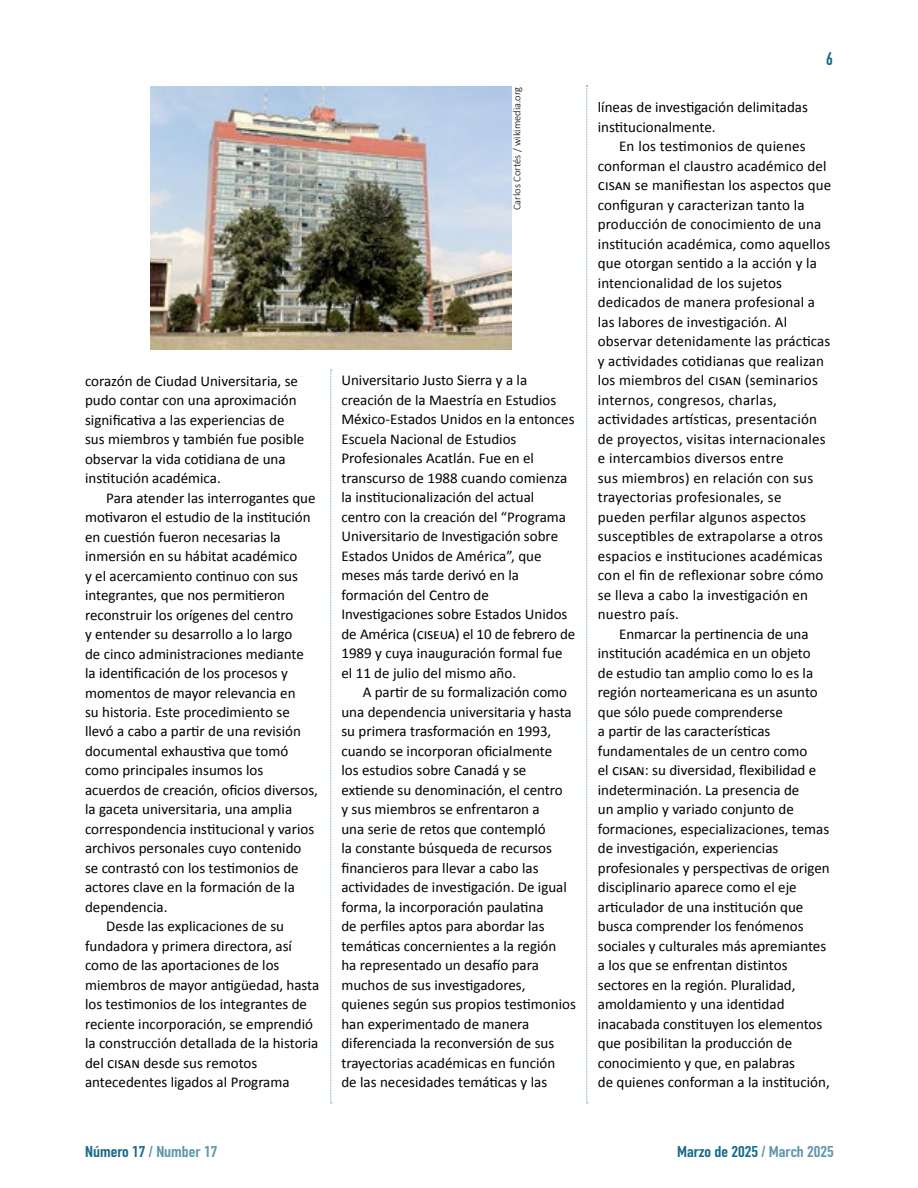
<style>
.page{position:relative;width:918px;height:1188px;background:#fff}
.page>*{position:absolute;margin:0;border:0;box-sizing:border-box;transform-origin:0 0}
.t1{font:700 18px "DIN Condensed";color:#196988}
.t2{font:700 15.45px "DIN Condensed";color:#196988;scale:1.16 1}
.t3{font:700 15.45px "DIN Condensed";color:#5e96ac;scale:1.16 1}
.t4{font:15px/19.5px "Calibri";color:#000}
.t5{font:300 10.5px "Calibri";color:#000}
.s1{color:#196988}
.s2{color:#5e96ac}
</style>
<div class="page">
<svg style="left:586px;top:85px;width:2px;height:1019px"></svg>
<svg style="left:330px;top:369px;width:2px;height:735px"></svg>
<img style="left:150px;top:87px;width:362px;height:263px">
<p class="t4" style="left:85px;top:370px;width:221px">corazón de Ciudad Universitaria, se pudo contar con una aproximación significativa a las experiencias de sus miembros y también fue posible observar la vida cotidiana de una institución académica.</p>
<p class="t4" style="left:106px;top:487px;width:211px">Para atender las interrogantes que</p>
<p class="t4" style="left:85px;top:507px;width:227px">motivaron el estudio de la institución</p>
<p class="t4" style="left:85px;top:526px;width:197px">en cuestión fueron necesarias la</p>
<p class="t4" style="left:85px;top:546px;width:214px">inmersión en su hábitat académico</p>
<p class="t4" style="left:85px;top:565px;width:214px">y el acercamiento continuo con sus</p>
<p class="t4" style="left:85px;top:585px;width:201px">integrantes, que nos permitieron</p>
<p class="t4" style="left:85px;top:604px;width:210px">reconstruir los orígenes del centro</p>
<p class="t4" style="left:85px;top:624px;width:209px">y entender su desarrollo a lo largo</p>
<p class="t4" style="left:85px;top:643px;width:220px">de cinco administraciones mediante</p>
<p class="t4" style="left:85px;top:663px;width:204px">la identificación de los procesos y</p>
<p class="t4" style="left:85px;top:682px;width:212px">momentos de mayor relevancia en</p>
<p class="t4" style="left:85px;top:702px;width:206px">su historia. Este procedimiento se</p>
<p class="t4" style="left:85px;top:721px;width:218px">llevó a cabo a partir de una revisión</p>
<p class="t4" style="left:85px;top:741px;width:205px">documental exhaustiva que tomó</p>
<p class="t4" style="left:85px;top:760px;width:180px">como principales insumos los</p>
<p class="t4" style="left:85px;top:780px;width:234px">acuerdos de creación, oficios diversos,</p>
<p class="t4" style="left:85px;top:799px;width:209px">la gaceta universitaria, una amplia</p>
<p class="t4" style="left:85px;top:819px;width:231px">correspondencia institucional y varios</p>
<p class="t4" style="left:85px;top:838px;width:218px">archivos personales cuyo contenido</p>
<p class="t4" style="left:85px;top:858px;width:215px">se contrastó con los testimonios de</p>
<p class="t4" style="left:85px;top:877px;width:211px">actores clave en la formación de la</p>
<p class="t4" style="left:85px;top:897px;width:84px">dependencia.</p>
<p class="t4" style="left:106px;top:916px;width:179px">Desde las explicaciones de su</p>
<p class="t4" style="left:85px;top:936px;width:209px">fundadora y primera directora, así</p>
<p class="t4" style="left:85px;top:955px;width:196px">como de las aportaciones de los</p>
<p class="t4" style="left:85px;top:975px;width:236px">miembros de mayor antigüedad, hasta</p>
<p class="t4" style="left:85px;top:994px;width:224px">los testimonios de los integrantes de</p>
<p class="t4" style="left:85px;top:1014px;width:230px">reciente incorporación, se emprendió</p>
<p class="t4" style="left:85px;top:1033px;width:235px">la construcción detallada de la historia</p>
<p class="t4" style="left:85px;top:1053px;width:174px">del cisan desde sus remotos</p>
<p class="t4" style="left:85px;top:1072px;width:206px">antecedentes ligados al Programa</p>
<p class="t5" style="left:510px;top:210px;width:125px;rotate:-90deg">Carlos Cortés / wikimedia.org</p>
<p class="t4" style="left:341px;top:370px;width:235px">Universitario Justo Sierra y a la creación de la Maestría en Estudios México-Estados Unidos en la entonces Escuela Nacional de Estudios Profesionales Acatlán. Fue en el transcurso de 1988 cuando comienza la institucionalización del actual centro con la creación del “Programa Universitario de Investigación sobre Estados Unidos de América”, que meses más tarde derivó en la formación del Centro de Investigaciones sobre Estados Unidos de América (ciseua) el 10 de febrero de 1989 y cuya inauguración formal fue el 11 de julio del mismo año.</p>
<p class="t4" style="left:341px;top:682px;width:236px;text-indent:21px">A partir de su formalización como una dependencia universitaria y hasta su primera trasformación en 1993, cuando se incorporan oficialmente<br>los estudios sobre Canadá y se extiende su denominación, el centro<br>y sus miembros se enfrentaron a<br>una serie de retos que contempló<br>la constante búsqueda de recursos financieros para llevar a cabo las actividades de investigación. De igual forma, la incorporación paulatina<br>de perfiles aptos para abordar las temáticas concernientes a la región<br>ha representado un desafío para muchos de sus investigadores, quienes según sus propios testimonios han experimentado de manera diferenciada la reconversión de sus trayectorias académicas en función<br>de las necesidades temáticas y las</p>
<p class="t1" style="left:826px;top:47px;width:8px">6</p>
<p class="t4" style="left:598px;top:97px;width:212px">líneas de investigación delimitadas institucionalmente.</p>
<p class="t4" style="left:619px;top:136px;width:188px">En los testimonios de quienes</p>
<p class="t4" style="left:598px;top:156px;width:230px">conforman el claustro académico del</p>
<p class="t4" style="left:598px;top:175px;width:235px">cisan se manifiestan los aspectos que</p>
<p class="t4" style="left:598px;top:195px;width:208px">configuran y caracterizan tanto la</p>
<p class="t4" style="left:598px;top:214px;width:225px">producción de conocimiento de una</p>
<p class="t4" style="left:598px;top:234px;width:234px">institución académica, como aquellos</p>
<p class="t4" style="left:598px;top:253px;width:221px">que otorgan sentido a la acción y la</p>
<p class="t4" style="left:598px;top:273px;width:186px">intencionalidad de los sujetos</p>
<p class="t4" style="left:598px;top:292px;width:219px">dedicados de manera profesional a</p>
<p class="t4" style="left:598px;top:312px;width:191px">las labores de investigación. Al</p>
<p class="t4" style="left:598px;top:331px;width:234px">observar detenidamente las prácticas</p>
<p class="t4" style="left:598px;top:351px;width:228px">y actividades cotidianas que realizan</p>
<p class="t4" style="left:598px;top:370px;width:222px">los miembros del cisan (seminarios</p>
<p class="t4" style="left:598px;top:390px;width:181px">internos, congresos, charlas,</p>
<p class="t4" style="left:598px;top:409px;width:221px">actividades artísticas, presentación</p>
<p class="t4" style="left:598px;top:429px;width:229px">de proyectos, visitas internacionales</p>
<p class="t4" style="left:598px;top:448px;width:187px">e intercambios diversos entre</p>
<p class="t4" style="left:598px;top:468px;width:217px">sus miembros) en relación con sus</p>
<p class="t4" style="left:598px;top:487px;width:185px">trayectorias profesionales, se</p>
<p class="t4" style="left:598px;top:507px;width:210px">pueden perfilar algunos aspectos</p>
<p class="t4" style="left:598px;top:526px;width:227px">susceptibles de extrapolarse a otros</p>
<p class="t4" style="left:598px;top:546px;width:226px">espacios e instituciones académicas</p>
<p class="t4" style="left:598px;top:565px;width:227px">con el fin de reflexionar sobre cómo</p>
<p class="t4" style="left:598px;top:585px;width:212px">se lleva a cabo la investigación en</p>
<p class="t4" style="left:598px;top:604px;width:83px">nuestro país.</p>
<p class="t4" style="left:619px;top:624px;width:191px">Enmarcar la pertinencia de una</p>
<p class="t4" style="left:598px;top:643px;width:214px">institución académica en un objeto</p>
<p class="t4" style="left:598px;top:663px;width:217px">de estudio tan amplio como lo es la</p>
<p class="t4" style="left:598px;top:682px;width:222px">región norteamericana es un asunto</p>
<p class="t4" style="left:598px;top:702px;width:187px">que sólo puede comprenderse</p>
<p class="t4" style="left:598px;top:721px;width:174px">a partir de las características</p>
<p class="t4" style="left:598px;top:741px;width:211px">fundamentales de un centro como</p>
<p class="t4" style="left:598px;top:760px;width:220px">el cisan: su diversidad, flexibilidad e</p>
<p class="t4" style="left:598px;top:780px;width:203px">indeterminación. La presencia de</p>
<p class="t4" style="left:598px;top:799px;width:198px">un amplio y variado conjunto de</p>
<p class="t4" style="left:598px;top:819px;width:233px">formaciones, especializaciones, temas</p>
<p class="t4" style="left:598px;top:838px;width:182px">de investigación, experiencias</p>
<p class="t4" style="left:598px;top:858px;width:233px">profesionales y perspectivas de origen</p>
<p class="t4" style="left:598px;top:877px;width:200px">disciplinario aparece como el eje</p>
<p class="t4" style="left:598px;top:897px;width:207px">articulador de una institución que</p>
<p class="t4" style="left:598px;top:916px;width:207px">busca comprender los fenómenos</p>
<p class="t4" style="left:598px;top:936px;width:230px">sociales y culturales más apremiantes</p>
<p class="t4" style="left:598px;top:955px;width:191px">a los que se enfrentan distintos</p>
<p class="t4" style="left:598px;top:975px;width:199px">sectores en la región. Pluralidad,</p>
<p class="t4" style="left:598px;top:994px;width:188px">amoldamiento y una identidad</p>
<p class="t4" style="left:598px;top:1014px;width:226px">inacabada constituyen los elementos</p>
<p class="t4" style="left:598px;top:1033px;width:196px">que posibilitan la producción de</p>
<p class="t4" style="left:598px;top:1053px;width:199px">conocimiento y que, en palabras</p>
<p class="t4" style="left:598px;top:1072px;width:233px">de quienes conforman a la institución,</p>
<p class="t3" style="left:85px;top:1141px;width:116px"><span class="s1">Número 17</span> / Number 17</p>
<p class="t2" style="left:677px;top:1141px;width:137px">Marzo de 2025 <span class="s2">/ March 2025</span></p>
</div>
